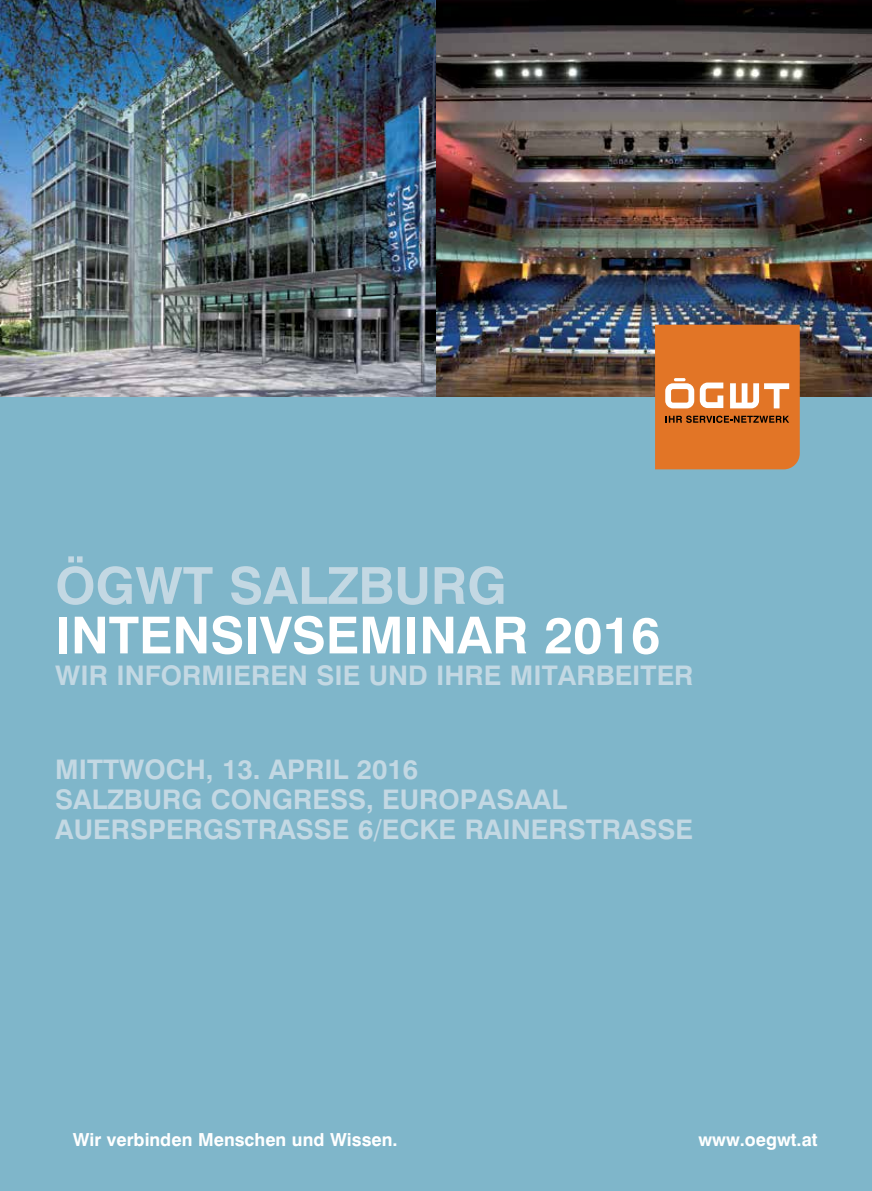
<style>
.page{position:relative;width:872px;height:1191px;background:#7fb6ca}
.page>*{position:absolute;margin:0;border:0;box-sizing:border-box;transform-origin:0 0}
.t1{font:700 51px "Swiss 721 BT";color:#fff}
.t2{font:700 51px "Swiss 721 BT";color:#c3d8e3}
.t3{font:700 27px/30px "Swiss 721 BT";color:#c3d8e3}
.t4{font:700 18px "Swiss 721 BT";color:#fff}
</style>
<div class="page">
<img style="left:435px;top:0;width:437px;height:396px">
<svg style="left:655px;top:325px;width:144px;height:144px;background:#df7d36"></svg>
<img style="left:0;top:0;width:435px;height:396px">
<h1 class="t2" style="left:55px;top:554px;width:453px">ÖGWT SALZBURG</h1>
<h1 class="t1" style="left:55px;top:604px;width:606px">I NTENSIVSEMINAR 2016</h1>
<p class="t3" style="left:55px;top:660px;width:505px">WIR INFORMIEREN SIE UND IHRE MITAR</p>
<p class="t3" style="left:595px;top:660px;width:90px">BEITER</p>
<p class="t3" style="left:55px;top:754px;width:364px;text-indent:89px">OCH, 13. APRIL 2016<br>SALZBURG CONGRESS, EUR</p>
<p class="t3" style="left:55px;top:754px;width:52px">MITTW</p>
<p class="t3" style="left:438px;top:784px;width:59px">OPASAAL</p>
<p class="t3" style="left:55px;top:814px;width:188px">AUERSPERGSTRASS</p>
<p class="t3" style="left:332px;top:814px;width:70px">E 6/ECK</p>
<p class="t3" style="left:438px;top:814px;width:129px">E RAINERSTRASS</p>
<p class="t3" style="left:675px;top:814px;width:19px">E</p>
<p class="t4" style="left:73px;top:1128px;width:326px">WIR VERBINDEN MENSCHEN UND WISSEN.</p>
<p class="t4" style="left:698px;top:1128px;width:121px">WWW.OEGWT.AT</p>
</div>
